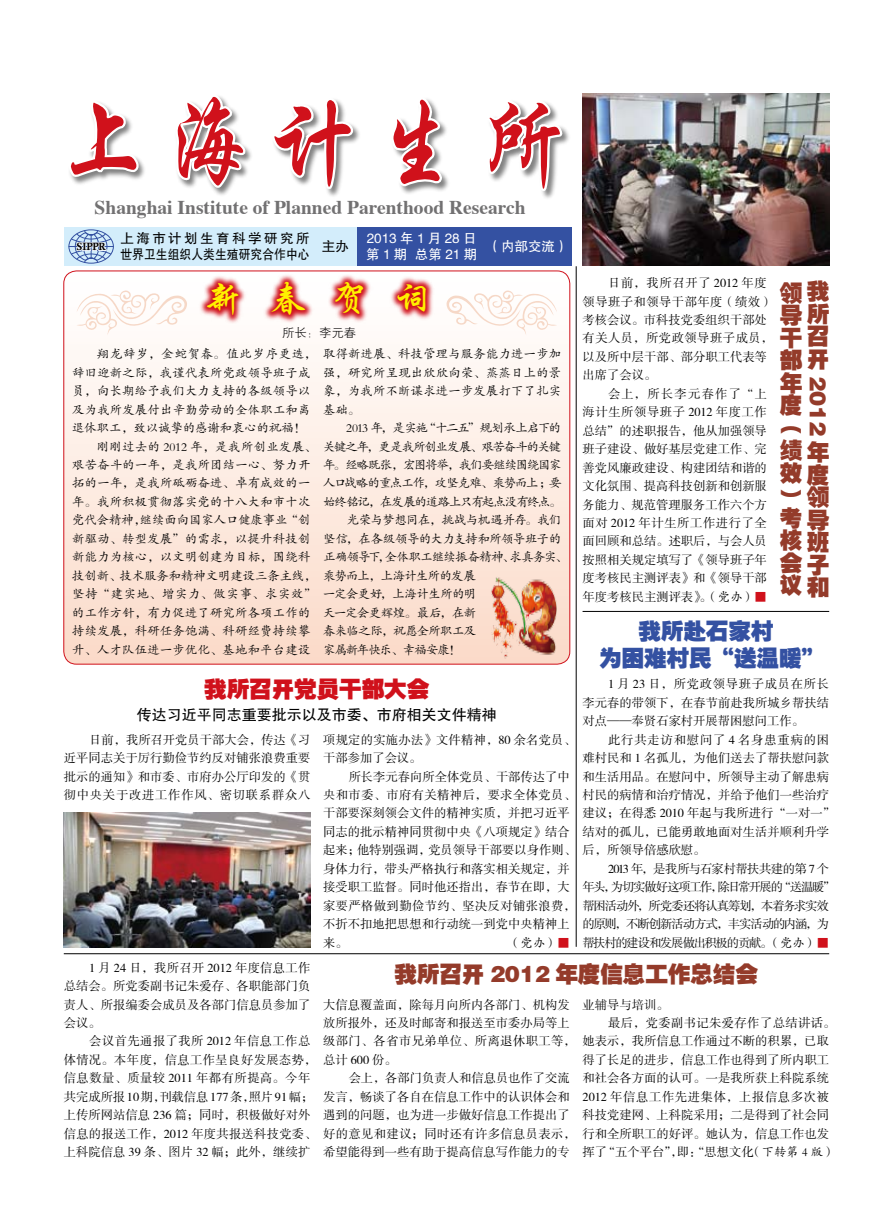
<style>
.page{position:relative;width:893px;height:1225px;background:#fff}
.page>*{position:absolute;margin:0;border:0;box-sizing:border-box;transform-origin:0 0}
.t1{font:100.95px "FZXKJW GB1 0";letter-spacing:.165em;color:#d0111b;scale:.89 1}
.t2{font:36px "FZXKJW GB1 0";color:#fff100}
.t3{font:22.5px/22.5px "FZCCHJW GB1 0";color:#943b2a;text-align:justify}
.t4{font:22.5px/27px "FZCCHJW GB1 0";color:#3451a2;text-align:center}
.t5{font:22.5px "FZCCHJW GB1 0";color:#d0111b}
.t6{font:700 19.5px "Times";color:#727172}
.t7{font:15px "FZHTJW GB1 0";color:#000}
.t8{font:13.5px/16.2px "FZHTJW GB1 0";letter-spacing:.005em;color:#000}
.t9{font:13.5px/16.2px "FZHTJW GB1 0";letter-spacing:.25em;color:#fff}
.t10{font:13.5px "FZHTJW GB1 0";letter-spacing:.125em;color:#fff}
.t11{font:12.3px/18.5px "FZSSJW GB1 0";letter-spacing:.005em;color:#000}
.t12{font:12.3px/18.5px "FZKTJW GB1 0";letter-spacing:.02em;color:#000;text-align:justify}
.t13{font:12.3px/18.5px "FZSSJW GB1 0";letter-spacing:-.085em;color:#000}
.t14{font:12.3px "FZKTJW GB1 0";color:#000}
.t15{font:12.3px "FZKTJW GB1 0";letter-spacing:-.04em;color:#000}
.t16{font:12.3px "FZKTJW GB1 0";letter-spacing:-.085em;color:#000}
.t17{font:12.3px "FZKTJW GB1 0";letter-spacing:-.065em;color:#000}
.t18{font:12.3px "FZKTJW GB1 0";letter-spacing:-.08em;color:#000}
.t19{font:12.3px "FZKTJW GB1 0";letter-spacing:-.09em;color:#000}
.t20{font:12.3px "FZSSJW GB1 0";letter-spacing:.055em;color:#000}
.t21{font:12.3px "FZKTJW GB1 0";letter-spacing:-.02em;color:#000}
.t22{font:12.3px "FZKTJW GB1 0";letter-spacing:.06em;color:#000}
.t23{font:12.3px "FZKTJW GB1 0";letter-spacing:-.03em;color:#000}
.t24{font:12.3px "FZSSJW GB1 0";letter-spacing:.03em;color:#000}
.t25{font:12.3px "FZKTJW GB1 0";letter-spacing:.065em;color:#000}
.t26{font:12.3px "FZKTJW GB1 0";letter-spacing:-.035em;color:#000}
.t27{font:12.3px "FZKTJW GB1 0";letter-spacing:-.045em;color:#000}
.t28{font:12.3px "FZKTJW GB1 0";letter-spacing:-.075em;color:#000}
.t29{font:12.3px "FZXH1 JW GB1 0";color:#000}
.t30{font:10.5px "Calis MT Bol";letter-spacing:-.025em;color:#000}
.s1{font-family:"FZSSJW GB1 0";color:#d0111b}
.s2{font-family:"FZKTJW GB1 0"}
.s3{color:#d0111b}
</style>
<div class="page">
<div style="left:64px;top:271px;width:506px;height:393px;background:linear-gradient(to bottom,#fff,#fbdac8);border-radius:13px"></div>
<svg style="left:76px;top:290px;width:112px;height:45px"></svg>
<hr style="left:576px;top:266px;width:1px;height:680px;background:#000">
<svg style="left:70px;top:96px;width:496px;height:97px"></svg>
<div style="left:64px;top:227px;width:507px;height:39px;background:#d3edfb"></div>
<div style="left:357px;top:227px;width:214px;height:39px;background:#3451a2"></div>
<svg style="left:68px;top:229px;width:46px;height:35px"></svg>
<img style="left:583px;top:94px;width:246px;height:171px">
<svg style="left:198px;top:273px;width:237px;height:51px"></svg>
<img style="left:489px;top:569px;width:70px;height:90px">
<img style="left:64px;top:812px;width:246px;height:135px">
<hr style="left:583px;top:611px;width:246px;height:1px;background:#000">
<hr style="left:64px;top:953px;width:765px;height:1px;background:#000">
<svg style="left:446px;top:290px;width:111px;height:45px"></svg>
<h1 class="t1" style="left:58px;top:90px;width:575px">上海计生所</h1>
<h3 class="t6" style="left:95px;top:189px;width:433px">Shanghai Institute of Planned Parenthood Research</h3>
<p class="t9" style="left:366px;top:231px;width:112px">2013年1月28日第1期 总第21期</p>
<p class="t8" style="left:120px;top:231px;width:191px">上海市计划生育科学研究所世界卫生组织人类生殖研究合作中心</p>
<p class="t8" style="left:322px;top:238px;width:28px">主办</p>
<p class="t10" style="left:488px;top:238px;width:82px">（内部交流）</p>
<p class="t30" style="left:77px;top:240px;width:31px">SIPPR</p>
<h2 class="t2" style="left:206px;top:280px;width:227px">新 春 贺 词</h2>
<p class="t29" style="left:282px;top:326px;width:75px">所长：李元春</p>
<p class="t25" style="left:97px;top:348px;width:221px">翔龙辞岁，金蛇贺春。值此岁序更迭，</p>
<p class="t12" style="left:72px;top:364px;width:240px">辞旧迎新之际，我谨代表所党政领导班子成</p>
<p class="t12" style="left:72px;top:382px;width:240px">员，向长期给予我们大力支持的各级领导以</p>
<p class="t12" style="left:72px;top:400px;width:240px">及为我所发展付出辛勤劳动的全体职工和离</p>
<p class="t14" style="left:72px;top:421px;width:235px">退休职工，致以诚挚的感谢和衷心的祝福！</p>
<p class="t12" style="left:97px;top:437px;width:221px">刚刚过去的 2012 年，是我所创业发展、</p>
<p class="t12" style="left:72px;top:456px;width:240px">艰苦奋斗的一年，是我所团结一心、努力开</p>
<p class="t12" style="left:72px;top:474px;width:240px">拓的一年，是我所砥砺奋进、卓有成效的一</p>
<p class="t12" style="left:72px;top:493px;width:240px">年。我所积极贯彻落实党的十八大和市十次</p>
<p class="t14" style="left:72px;top:514px;width:240px">党代会精神，继续面向国家人口健康事业“创</p>
<p class="t12" style="left:72px;top:530px;width:240px">新驱动、转型发展”的需求，以提升科技创</p>
<p class="t12" style="left:72px;top:548px;width:240px">新能力为核心，以文明创建为目标，围绕科</p>
<p class="t14" style="left:72px;top:569px;width:246px">技创新、技术服务和精神文明建设三条主线，</p>
<p class="t22" style="left:72px;top:587px;width:246px">坚持“建实地、增实力、做实事、求实效”</p>
<p class="t12" style="left:72px;top:603px;width:240px">的工作方针，有力促进了研究所各项工作的</p>
<p class="t12" style="left:72px;top:622px;width:240px">持续发展，科研任务饱满、科研经费持续攀</p>
<p class="t12" style="left:72px;top:640px;width:240px">升、人才队伍进一步优化、基地和平台建设</p>
<p class="t12" style="left:323px;top:345px;width:240px">取得新进展、科技管理与服务能力进一步加强，研究所呈现出欣欣向荣、蒸蒸日上的景象，为我所不断谋求进一步发展打下了扎实基础。</p>
<p class="t17" style="left:346px;top:421px;width:216px">2013 年，是实施“十二五”规划承上启下的</p>
<p class="t18" style="left:323px;top:440px;width:240px">关键之年，更是我所创业发展、艰苦奋斗的关键</p>
<p class="t16" style="left:323px;top:458px;width:240px">年。经略既张，宏图将举，我们要继续围绕国家</p>
<p class="t16" style="left:323px;top:477px;width:240px">人口战略的重点工作，攻坚克难、乘势而上；要</p>
<p class="t19" style="left:323px;top:495px;width:240px">始终铭记，在发展的道路上只有起点没有终点。</p>
<p class="t23" style="left:347px;top:514px;width:216px">光荣与梦想同在，挑战与机遇并存。我们</p>
<p class="t21" style="left:323px;top:532px;width:240px">坚信，在各级领导的大力支持和所领导班子的</p>
<p class="t15" style="left:323px;top:551px;width:246px">正确领导下，全体职工继续振奋精神、求真务实、</p>
<p class="t15" style="left:323px;top:569px;width:155px">乘势而上，上海计生所的发展</p>
<p class="t26" style="left:323px;top:587px;width:155px">一定会更好，上海计生所的明</p>
<p class="t27" style="left:323px;top:606px;width:155px">天一定会更辉煌。最后，在新</p>
<p class="t15" style="left:323px;top:624px;width:155px">春来临之际，祝愿全所职工及</p>
<p class="t28" style="left:323px;top:643px;width:139px">家属新年快乐、幸福安康！</p>
<h3 class="t5" style="left:204px;top:676px;width:226px">我所召开党员干部大会</h3>
<p class="t11" style="left:64px;top:731px;width:248px;text-align:justify;text-indent:25px">日前，我所召开党员干部大会，传达《习近平同志关于厉行勤俭节约反对铺张浪费重要批示的通知》和市委、市府办公厅印发的《贯彻中央关于改进工作作风、密切联系群众八</p>
<p class="t7" style="left:137px;top:706px;width:361px">传达习近平同志重要批示以及市委、市府相关文件精神</p>
<p class="t11" style="left:323px;top:731px;width:254px">项规定的实施办法》文件精神，80 余名党员、干部参加了会议。</p>
<p class="t11" style="left:323px;top:768px;width:254px;text-indent:25px">所长李元春向所全体党员、干部传达了中央和市委、市府有关精神后，要求全体党员、干部要深刻领会文件的精神实质，并把习近平同志的批示精神同贯彻中央《八项规定》结合起来；他特别强调，党员领导干部要以身作则、身体力行，带头严格执行和落实相关规定，并接受职工监督。同时他还指出，春节在即，大家要严格做到勤俭节约、坚决反对铺张浪费，不折不扣地把思想和行动统一到党中央精神上来。</p>
<p class="t12" style="left:508px;top:933px;width:63px">（党办）<span class="s1">■</span></p>
<p class="t11" style="left:583px;top:274px;width:192px;text-indent:25px">日前，我所召开了 2012 年度领导班子和领导干部年度（绩效）考核会议。市科技党委组织干部处有关人员，所党政领导班子成员，以及所中层干部、部分职工代表等出席了会议。</p>
<p class="t11" style="left:583px;top:385px;width:186px;text-align:justify;text-indent:25px">会上，所长李元春作了“上海计生所领导班子 2012 年度工作总结”的述职报告，他从加强领导班子建设、做好基层党建工作、完善党风廉政建设、构建团结和谐的文化氛围、提高科技创新和创新服务能力、规范管理服务工作六个方面对 2012 年计生所工作进行了全面回顾和总结。述职后，与会人员按照相关规定填写了《领导班子年度考核民主测评表》和《领导干部年度考核民主测评表》。<span class="s2">（党办）</span><span class="s3">■</span></p>
<h3 class="t3" style="left:780px;top:281px;width:51px">领我导所干召部开</h3>
<h3 class="t3" style="left:829px;top:376px;width:61px;rotate:90deg">2012</h3>
<h3 class="t3" style="left:780px;top:440px;width:51px">绩年效度）领考导核班会子议和</h3>
<h3 class="t3" style="left:780px;top:372px;width:24px">年度（</h3>
<h3 class="t4" style="left:599px;top:618px;width:226px">我所赴石家村<br>为困难村民“送温暖”</h3>
<p class="t11" style="left:583px;top:675px;width:248px;text-align:justify;text-indent:25px">1 月 23 日，所党政领导班子成员在所长李元春的带领下，在春节前赴我所城乡帮扶结对点——奉贤石家村开展帮困慰问工作。</p>
<p class="t11" style="left:583px;top:731px;width:254px;text-indent:25px">此行共走访和慰问了 4 名身患重病的困难村民和 1 名孤儿，为他们送去了帮扶慰问款和生活用品。在慰问中，所领导主动了解患病村民的病情和治疗情况，并给予他们一些治疗建议；在得悉 2010 年起与我所进行“一对一”结对的孤儿，已能勇敢地面对生活并顺利升学后，所领导倍感欣慰。</p>
<p class="t13" style="left:583px;top:860px;width:254px;text-indent:25px">2013 年，是我所与石家村帮扶共建的第 7 个年头，为切实做好这项工作，除日常开展的“送温暖”帮困活动外，所党委还将认真筹划，本着务求实效的原则，不断创新活动方式，丰实活动的内涵，为帮扶村的建设和发展做出积极的贡献。<span class="s2">（党办）</span><span class="s3">■</span></p>
<p class="t11" style="left:64px;top:958px;width:248px;text-align:justify;text-indent:25px">1 月 24 日，我所召开 2012 年度信息工作总结会。所党委副书记朱爱存、各职能部门负责人、所报编委会成员及各部门信息员参加了会议。</p>
<p class="t11" style="left:64px;top:1032px;width:254px;text-indent:25px">会议首先通报了我所 2012 年信息工作总体情况。本年度，信息工作呈良好发展态势，信息数量、质量较 2011 年都有所提高。今年共完成所报 10期，刊载信息 177条，照片 91幅；上传所网站信息 236 篇；同时，积极做好对外信息的报送工作，2012 年度共报送科技党委、上科院信息 39 条、图片 32 幅；此外，继续扩</p>
<h3 class="t3" style="left:394px;top:963px;width:365px">我所召开 2012 年度信息工作总结会</h3>
<p class="t11" style="left:323px;top:995px;width:254px">大信息覆盖面，除每月向所内各部门、机构发放所报外，还及时邮寄和报送至市委办局等上级部门、各省市兄弟单位、所离退休职工等，总计 600 份。</p>
<p class="t11" style="left:323px;top:1069px;width:254px;text-indent:25px">会上，各部门负责人和信息员也作了交流发言，畅谈了各自在信息工作中的认识体会和遇到的问题，也为进一步做好信息工作提出了好的意见和建议；同时还有许多信息员表示，希望能得到一些有助于提高信息写作能力的专</p>
<p class="t11" style="left:583px;top:995px;width:88px">业辅导与培训。</p>
<p class="t24" style="left:608px;top:1016px;width:229px">最后，党委副书记朱爱存作了总结讲话。</p>
<p class="t11" style="left:583px;top:1032px;width:248px">她表示，我所信息工作通过不断的积累，已取</p>
<p class="t11" style="left:583px;top:1051px;width:248px">得了长足的进步，信息工作也得到了所内职工</p>
<p class="t11" style="left:583px;top:1069px;width:248px">和社会各方面的认可。一是我所获上科院系统</p>
<p class="t20" style="left:583px;top:1090px;width:248px">2012 年信息工作先进集体，上报信息多次被</p>
<p class="t11" style="left:583px;top:1106px;width:248px">科技党建网、上科院采用；二是得到了社会同</p>
<p class="t11" style="left:583px;top:1125px;width:248px">行和全所职工的好评。她认为，信息工作也发</p>
<p class="t11" style="left:583px;top:1143px;width:254px">挥了“五个平台”，即：“思想文化<span class="s2">（下转第 4 版）</span></p>
</div>
